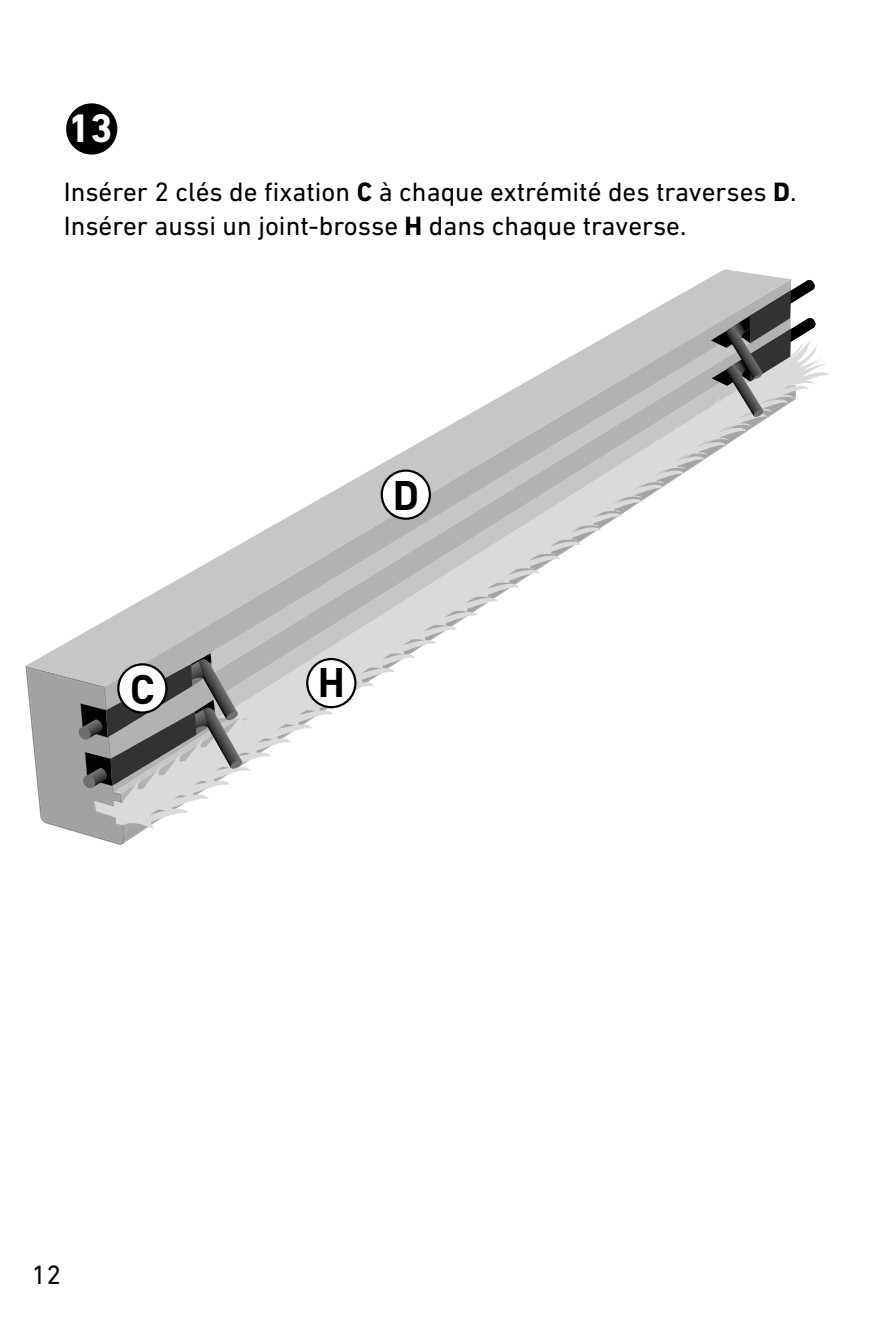
<style>
.page{position:relative;width:893px;height:1340px;background:#fff}
.page>*{position:absolute;margin:0;border:0;box-sizing:border-box;transform-origin:0 0}
.t1{font:700 40.73px "DIN Pro";color:#000}
.t2{font:700 40.5px "DIN Next LT Pro";color:#fff}
.t3{font:27px/33.8px "DIN Next LT Pro";color:#000}
.s1{font-weight:700}
</style>
<div class="page">
<div style="left:66px;top:103px;width:51px;height:51px;background:#000;border-radius:50%"></div>
<svg style="left:25px;top:280px;width:804px;height:564px"></svg>
<svg style="left:382px;top:470px;width:48px;height:48px"></svg>
<div style="left:381px;top:469px;width:50px;height:51px;border:2px solid #020203;border-radius:50%"></div>
<div style="left:392px;top:479px;width:27px;height:31px;background:#fff"></div>
<svg style="left:118px;top:664px;width:48px;height:48px"></svg>
<div style="left:117px;top:663px;width:51px;height:50px;border:2px solid #020203;border-radius:50%"></div>
<div style="left:129px;top:673px;width:27px;height:31px;background:#fff"></div>
<div style="left:307px;top:659px;width:48px;height:48px;background:#fff;border-radius:50%"></div>
<div style="left:306px;top:658px;width:50px;height:50px;border:2px solid #020203;border-radius:50%"></div>
<h2 class="t2" style="left:68px;top:105px;width:47px">13</h2>
<p class="t3" style="left:64px;top:175px;width:734px">Insérer 2 clés de fixation <span class="s1">C</span> à chaque extrémité des traverses <span class="s1">D</span>.<br>Insérer aussi un joint-brosse <span class="s1">H</span> dans chaque traverse.</p>
<h1 class="t1" style="left:392px;top:468px;width:28px">D</h1>
<h1 class="t1" style="left:130px;top:661px;width:27px">C</h1>
<h1 class="t1" style="left:317px;top:654px;width:29px">H</h1>
<p class="t3" style="left:32px;top:1257px;width:31px">12</p>
</div>
